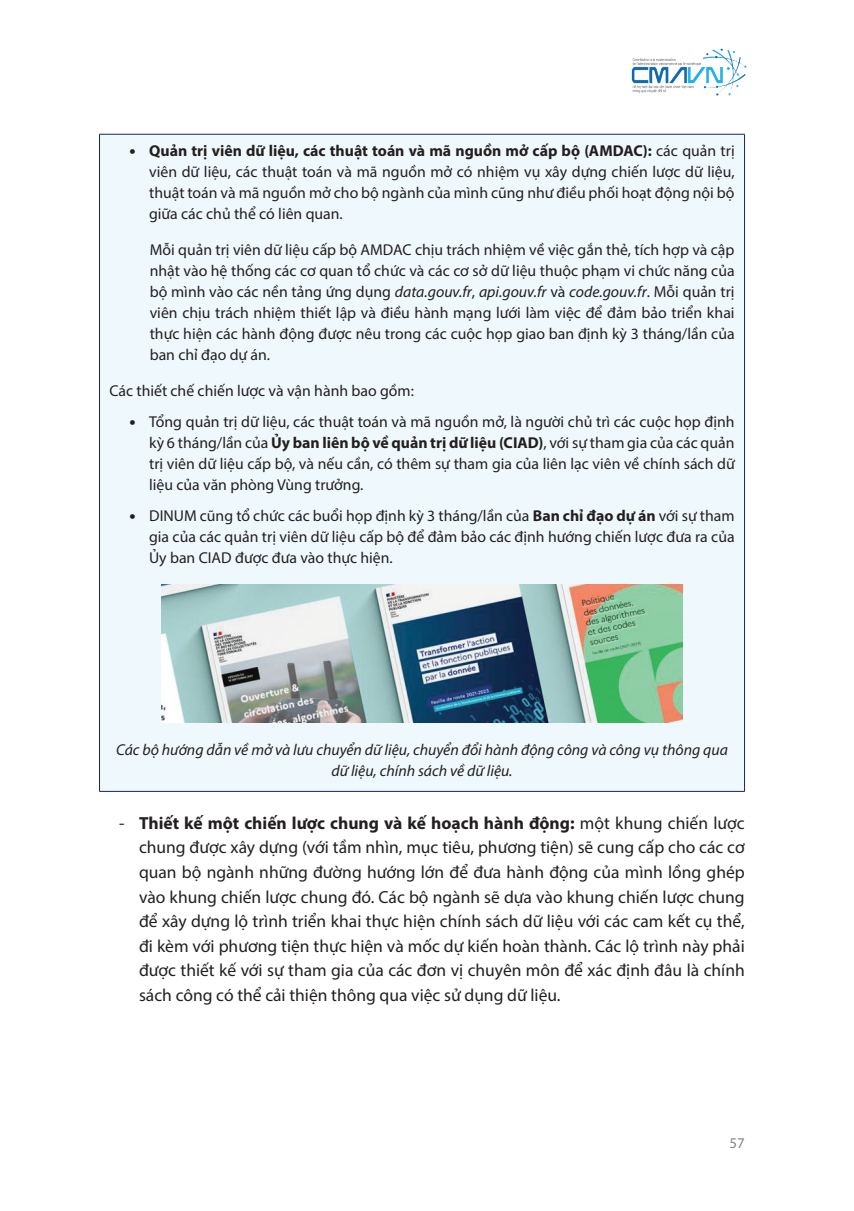
<style>
.page{position:relative;width:854px;height:1211px;background:#fff}
.page>*{position:absolute;margin:0;border:0;box-sizing:border-box;transform-origin:0 0}
.t1{font:17.5px/24.5px "Myriad Pro";color:#231f20;text-align:justify}
.t2{font:15.75px/21px "Myriad Pro";color:#231f20;text-align:justify}
.t3{font:italic 15.75px/21px "Myriad Pro";color:#231f20;text-align:center}
.t4{font:14.88px "Myriad Pro";color:#808285}
.s1{font-weight:700}
.s2{font-style:italic}
</style>
<div class="page">
<img style="left:631px;top:48px;width:116px;height:48px">
<div style="left:99px;top:134px;width:645px;height:657px;background:#eff9fd"></div>
<hr style="left:99px;top:134px;width:645px;height:1px;background:#162851">
<hr style="left:99px;top:134px;width:1px;height:657px;background:#162851">
<hr style="left:744px;top:134px;width:1px;height:657px;background:#162851">
<hr style="left:99px;top:791px;width:645px;height:1px;background:#162851">
<img style="left:161px;top:585px;width:521px;height:137px">
<p class="t2" style="left:149px;top:140px;width:587px"><span class="s1">Quản trị viên dữ liệu, các thuật toán và mã nguồn mở cấp bộ (AMDAC):</span> các quản trị viên dữ liệu, các thuật toán và mã nguồn mở có nhiệm vụ xây dựng chiến lược dữ liệu, thuật toán và mã nguồn mở cho bộ ngành của mình cũng như điều phối hoạt động nội bộ giữa các chủ thể có liên quan.</p>
<p class="t2" style="left:150px;top:239px;width:586px">Mỗi quản trị viên dữ liệu cấp bộ AMDAC chịu trách nhiệm về việc gắn thẻ, tích hợp và cập nhật vào hệ thống các cơ quan tổ chức và các cơ sở dữ liệu thuộc phạm vi chức năng của bộ mình vào các nền tảng ứng dụng <span class="s2">data.gouv.fr</span>, <span class="s2">api.gouv.fr</span> và <span class="s2">code.gouv.fr</span>. Mỗi quản trị viên chịu trách nhiệm thiết lập và điều hành mạng lưới làm việc để đảm bảo triển khai thực hiện các hành động được nêu trong các cuộc họp giao ban định kỳ 3 tháng/lần của ban chỉ đạo dự án.</p>
<p class="t2" style="left:149px;top:375px;width:586px;line-height:31px;text-indent:-40px">Các thiết chế chiến lược và vận hành bao gồm:<br>Tổng quản trị dữ liệu, các thuật toán và mã nguồn mở, là người chủ trì các cuộc họp định</p>
<p class="t2" style="left:149px;top:432px;width:587px">kỳ 6 tháng/lần của <span class="s1">Ủy ban liên bộ về quản trị dữ liệu (CIAD)</span>, với sự tham gia của các quản trị viên dữ liệu cấp bộ, và nếu cần, có thêm sự tham gia của liên lạc viên về chính sách dữ liệu của văn phòng Vùng trưởng.</p>
<p class="t2" style="left:149px;top:504px;width:586px">DINUM cũng tổ chức các buổi họp định kỳ 3 tháng/lần của <span class="s1">Ban chỉ đạo dự án</span> với sự tham gia của các quản trị viên dữ liệu cấp bộ để đảm bảo các định hướng chiến lược đưa ra của Ủy ban CIAD được đưa vào thực hiện.</p>
<p class="t3" style="left:116px;top:738px;width:613px">Các bộ hướng dẫn về mở và lưu chuyển dữ liệu, chuyển đổi hành động công và công vụ thông qua dữ liệu, chính sách về dữ liệu.</p>
<p class="t1" style="left:139px;top:810px;width:607px;text-indent:-20px">- <span class="s1">Thiết kế một chiến lược chung và kế hoạch hành động:</span> một khung chiến lược chung được xây dựng (với tầm nhìn, mục tiêu, phương tiện) sẽ cung cấp cho các cơ quan bộ ngành những đường hướng lớn để đưa hành động của mình lồng ghép vào khung chiến lược chung đó. Các bộ ngành sẽ dựa vào khung chiến lược chung để xây dựng lộ trình triển khai thực hiện chính sách dữ liệu với các cam kết cụ thể, đi kèm với phương tiện thực hiện và mốc dự kiến hoàn thành. Các lộ trình này phải được thiết kế với sự tham gia của các đơn vị chuyên môn để xác định đâu là chính sách công có thể cải thiện thông qua việc sử dụng dữ liệu.</p>
<p class="t4" style="left:729px;top:1133px;width:17px">57</p>
</div>
